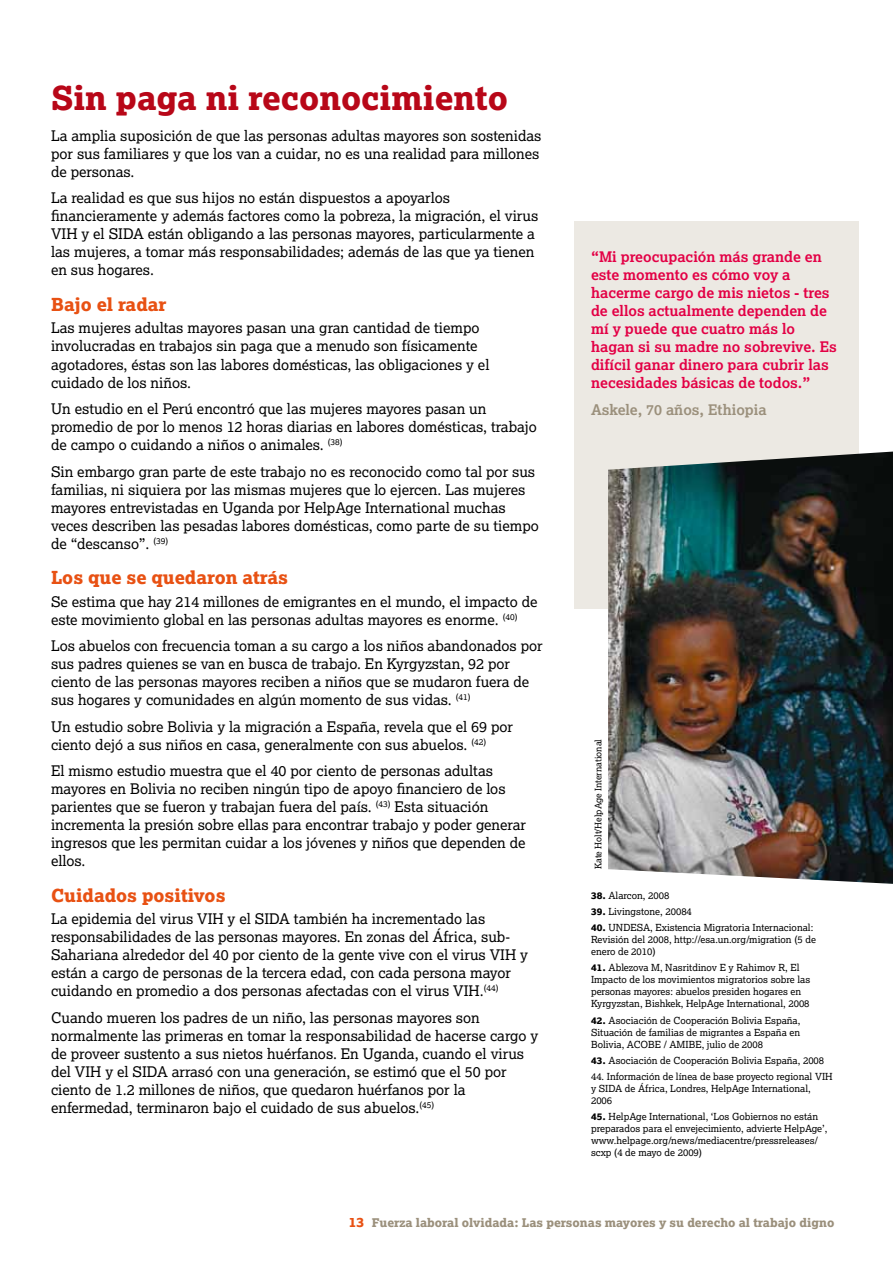
<style>
.page{position:relative;width:893px;height:1263px;background:#fff}
.page>*{position:absolute;margin:0;border:0;box-sizing:border-box;transform-origin:0 0}
.t1{font:33px "Lexia X Bold";color:#b80718}
.t2{font:18px "Lexia X Bold";color:#e85113}
.t3{font:14.7px/18px "Lexia";color:#000}
.t4{font:700 14.7px/18px "Lexia";color:#e30045}
.t5{font:700 14.7px "Lexia";color:#9b907c}
.t6{font:12px "Lexia X Bold";color:#9b907c}
.t7{font:9.75px/12px "Lexia";color:#000}
.t8{font:9px "Lexia";color:#000}
.s1{font-family:"Lexia X Bold"}
.s2{font-size:13.5px;color:#e85113}
</style>
<div class="page">
<div style="left:574px;top:221px;width:285px;height:387px;background:#ece9e3"></div>
<img style="left:608px;top:452px;width:285px;height:432px">
<h1 class="t1" style="left:51px;top:77px;width:458px">Sin paga ni reconocimiento</h1>
<p class="t3" style="left:51px;top:126px;width:492px">La amplia suposición de que las personas adultas mayores son sostenidas por sus familiares y que los van a cuidar, no es una realidad para millones de personas.</p>
<p class="t3" style="left:51px;top:189px;width:489px">La realidad es que sus hijos no están dispuestos a apoyarlos financieramente y además factores como la pobreza, la migración, el virus VIH y el SIDA están obligando a las personas mayores, particularmente a las mujeres, a tomar más responsabilidades; además de las que ya tienen en sus hogares.</p>
<p class="t2" style="left:51px;top:293px;width:117px">Bajo el radar</p>
<p class="t3" style="left:51px;top:319px;width:440px">Las mujeres adultas mayores pasan una gran cantidad de tiempo involucradas en trabajos sin paga que a menudo son físicamente agotadores, éstas son las labores domésticas, las obligaciones y el cuidado de los niños.</p>
<p class="t3" style="left:51px;top:399px;width:487px">Un estudio en el Perú encontró que las mujeres mayores pasan un promedio de por lo menos 12 horas diarias en labores domésticas, trabajo de campo o cuidando a niños o animales. <sup>(38)</sup></p>
<p class="t3" style="left:51px;top:462px;width:489px">Sin embargo gran parte de este trabajo no es reconocido como tal por sus familias, ni siquiera por las mismas mujeres que lo ejercen. Las mujeres mayores entrevistadas en Uganda por HelpAge International muchas veces describen las pesadas labores domésticas, como parte de su tiempo de “descanso”. <sup>(39)</sup></p>
<p class="t2" style="left:51px;top:566px;width:239px">Los que se quedaron atrás</p>
<p class="t3" style="left:51px;top:592px;width:488px">Se estima que hay 214 millones de emigrantes en el mundo, el impacto de este movimiento global en las personas adultas mayores es enorme. <sup>(40)</sup></p>
<p class="t3" style="left:51px;top:636px;width:493px">Los abuelos con frecuencia toman a su cargo a los niños abandonados por sus padres quienes se van en busca de trabajo. En Kyrgyzstan, 92 por ciento de las personas mayores reciben a niños que se mudaron fuera de sus hogares y comunidades en algún momento de sus vidas. <sup>(41)</sup></p>
<p class="t3" style="left:51px;top:717px;width:464px">Un estudio sobre Bolivia y la migración a España, revela que el 69 por ciento dejó a sus niños en casa, generalmente con sus abuelos. <sup>(42)</sup></p>
<p class="t3" style="left:51px;top:761px;width:476px">El mismo estudio muestra que el 40 por ciento de personas adultas mayores en Bolivia no reciben ningún tipo de apoyo financiero de los parientes que se fueron y trabajan fuera del país. <sup>(43)</sup> Esta situación incrementa la presión sobre ellas para encontrar trabajo y poder generar ingresos que les permitan cuidar a los jóvenes y niños que dependen de ellos.</p>
<p class="t2" style="left:51px;top:884px;width:176px">Cuidados positivos</p>
<p class="t3" style="left:51px;top:910px;width:478px">La epidemia del virus VIH y el SIDA también ha incrementado las responsabilidades de las personas mayores. En zonas del África, sub-Sahariana alrededor del 40 por ciento de la gente vive con el virus VIH y están a cargo de personas de la tercera edad, con cada persona mayor cuidando en promedio a dos personas afectadas con el virus VIH.<sup>(44)</sup></p>
<p class="t3" style="left:51px;top:1008px;width:489px">Cuando mueren los padres de un niño, las personas mayores son normalmente las primeras en tomar la responsabilidad de hacerse cargo y de proveer sustento a sus nietos huérfanos. En Uganda, cuando el virus del VIH y el SIDA arrasó con una generación, se estimó que el 50 por ciento de 1.2 millones de niños, que quedaron huérfanos por la enfermedad, terminaron bajo el cuidado de sus abuelos.<sup>(45)</sup></p>
<p class="t4" style="left:591px;top:248px;width:247px">“Mi preocupación más grande en este momento es cómo voy a hacerme cargo de mis nietos - tres de ellos actualmente dependen de mí y puede que cuatro más lo hagan si su madre no sobrevive. Es difícil ganar dinero para cubrir las necesidades básicas de todos.”</p>
<p class="t5" style="left:591px;top:400px;width:177px">Askele, 70 años, Ethiopia</p>
<p class="t8" style="left:592px;top:869px;width:132px;rotate:-90deg">Kate Holt/HelpAge International</p>
<p class="t7" style="left:591px;top:889px;width:80px"><span class="s1">38.</span> Alarcon, 2008</p>
<p class="t7" style="left:591px;top:905px;width:102px"><span class="s1">39.</span> Livingstone, 20084</p>
<p class="t7" style="left:591px;top:921px;width:226px"><span class="s1">40.</span> UNDESA, Existencia Migratoria Internacional:<br>Revisión del 2008, http://esa.un.org/migration (5 de enero de 2010)</p>
<p class="t7" style="left:591px;top:961px;width:221px"><span class="s1">41.</span> Ablezova M, Nasritdinov E y Rahimov R, El Impacto de los movimientos migratorios sobre las personas mayores: abuelos presiden hogares en Kyrgyzstan, Bishkek, HelpAge International, 2008</p>
<p class="t7" style="left:591px;top:1014px;width:211px;text-align:justify"><span class="s1">42.</span> Asociación de Cooperación Bolivia España, Situación de familias de migrantes a España en Bolivia, ACOBE / AMIBE, julio de 2008</p>
<p class="t7" style="left:591px;top:1054px;width:235px"><span class="s1">43.</span> Asociación de Cooperación Bolivia España, 2008</p>
<p class="t7" style="left:591px;top:1070px;width:243px">44. Información de línea de base proyecto regional VIH y SIDA de África, Londres, HelpAge International,<br>2006</p>
<p class="t7" style="left:591px;top:1110px;width:238px"><span class="s1">45.</span> HelpAge International, ‘Los Gobiernos no están preparados para el envejecimiento, advierte HelpAge’, www.helpage.org/news/mediacentre/pressreleases/ scxp (4 de mayo de 2009)</p>
<p class="t6" style="left:349px;top:1214px;width:487px"><span class="s2">13</span> Fuerza laboral olvidada: Las personas mayores y su derecho al trabajo digno</p>
</div>
